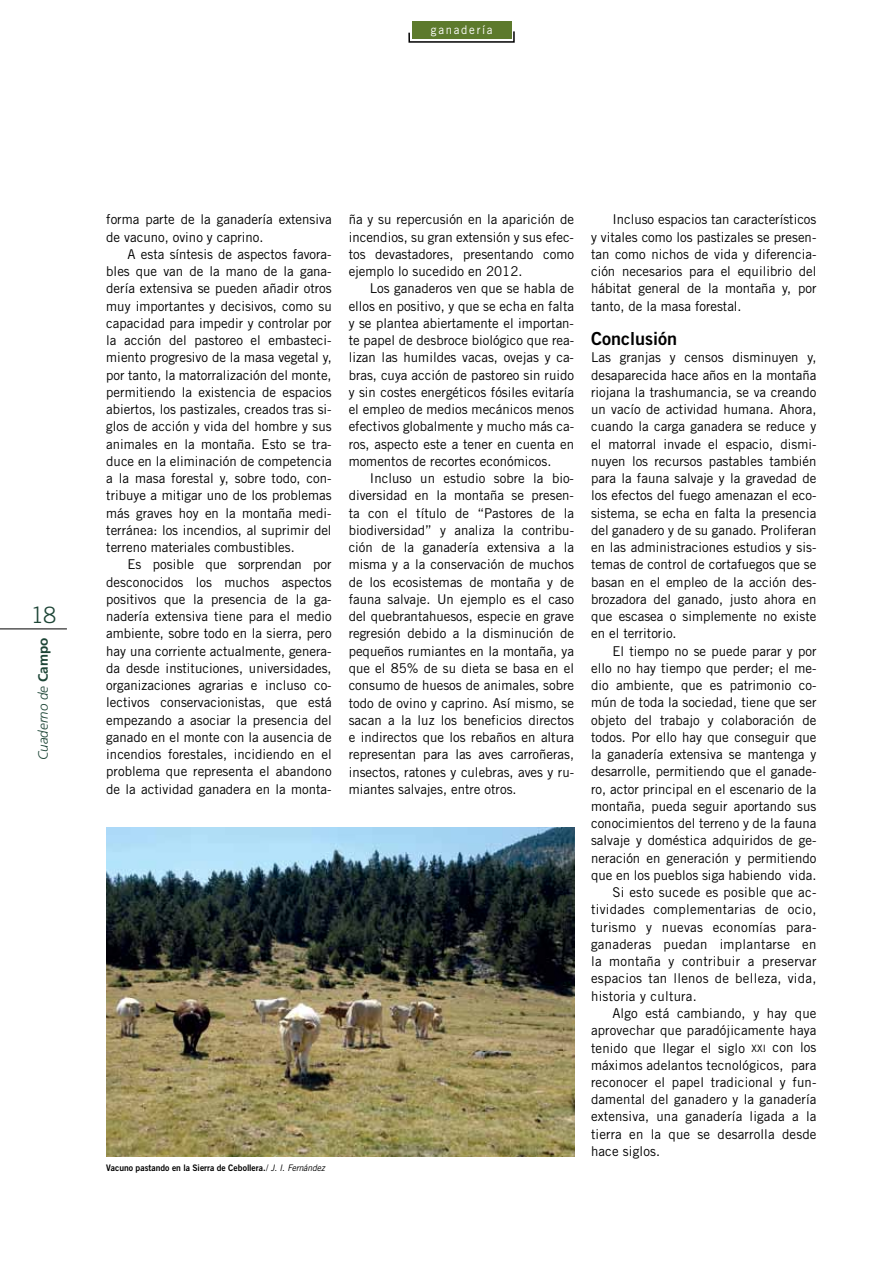
<style>
.page{position:relative;width:893px;height:1263px;background:#fff}
.page>*{position:absolute;margin:0;border:0;box-sizing:border-box;transform-origin:0 0}
.t1{font:300 22.5px "Trade Gothic";color:#1d4536}
.t2{font:18px "Trade Gothic Bold Two";color:#000}
.t3{font:13.5px/17.2px "Trade Gothic LT Std";color:#000;text-align:justify}
.t4{font:13.5px "Trade Gothic LT Std";letter-spacing:.02em;color:#000}
.t5{font:italic 300 13.5px "Frutiger";color:#1d4536}
.t6{font:12px "Trade Gothic";letter-spacing:.15em;color:#fff;scale:.95 1}
.t7{font:9px "Trade Gothic Bold Two";color:#000;scale:.95 1}
.s1{font-weight:700;font-style:normal}
.s2{font-family:"Trade Gothic"}
.s3{font-family:"Trade Gothic";font-style:italic}
.s4{font-size:10.2px}
</style>
<div class="page">
<img style="left:107px;top:827px;width:467px;height:330px">
<hr style="left:0;top:628px;width:67px;height:1px;background:#000">
<svg style="left:408px;top:30px;width:107px;height:13px"></svg>
<div style="left:412px;top:21px;width:99px;height:18px;background:#5d7a2c"></div>
<p class="t6" style="left:431px;top:23px;width:66px">ganadería</p>
<h1 class="t1" style="left:31px;top:601px;width:27px">18</h1>
<p class="t5" style="left:35px;top:760px;width:124px;rotate:-90deg">Cuaderno de <span class="s1">Campo</span></p>
<p class="t3" style="left:106px;top:211px;width:227px">forma parte de la ganadería extensiva de vacuno, ovino y caprino.</p>
<p class="t3" style="left:106px;top:245px;width:227px;text-indent:21px">A esta síntesis de aspectos favora&shy;bles que van de la mano de la gana&shy;dería extensiva se pueden añadir otros muy importantes y decisivos, como su capacidad para impedir y controlar por la acción del pastoreo el embasteci&shy;miento progresivo de la masa vegetal y, por tanto, la matorralización del monte, permitiendo la existencia de espacios abiertos, los pastizales, creados tras si&shy;glos de acción y vida del hombre y sus animales en la montaña. Esto se tra&shy;duce en la eliminación de competencia a la masa forestal y, sobre todo, con&shy;tribuye a mitigar uno de los problemas más graves hoy en la montaña medi&shy;terránea: los incendios, al suprimir del terreno materiales combustibles.</p>
<p class="t3" style="left:106px;top:556px;width:227px;text-indent:21px">Es posible que sorprendan por desconocidos los muchos aspectos positivos que la presencia de la ga&shy;nadería extensiva tiene para el medio ambiente, sobre todo en la sierra, pero hay una corriente actualmente, genera&shy;da desde instituciones, universidades, organizaciones agrarias e incluso co&shy;lectivos conservacionistas, que está empezando a asociar la presencia del ganado en el monte con la ausencia de incendios forestales, incidiendo en el problema que representa el abandono de la actividad ganadera en la monta-</p>
<p class="t3" style="left:349px;top:211px;width:227px">ña y su repercusión en la aparición de incendios, su gran extensión y sus efec&shy;tos devastadores, presentando como ejemplo lo sucedido en 2012.</p>
<p class="t3" style="left:349px;top:280px;width:227px;text-indent:21px">Los ganaderos ven que se habla de ellos en positivo, y que se echa en falta y se plantea abiertamente el importan&shy;te papel de desbroce biológico que rea&shy;lizan las humildes vacas, ovejas y ca&shy;bras, cuya acción de pastoreo sin ruido y sin costes energéticos fósiles evitaría el empleo de medios mecánicos menos efectivos globalmente y mucho más ca&shy;ros, aspecto este a tener en cuenta en momentos de recortes económicos.</p>
<p class="t3" style="left:349px;top:470px;width:227px;text-indent:21px">Incluso un estudio sobre la bio&shy;diversidad en la montaña se presen&shy;ta con el título de “Pastores de la biodiversidad” y analiza la contribu&shy;ción de la ganadería extensiva a la misma y a la conservación de muchos de los ecosistemas de montaña y de fauna salvaje. Un ejemplo es el caso del quebrantahuesos, especie en grave regresión debido a la disminución de pequeños rumiantes en la montaña, ya que el 85% de su dieta se basa en el consumo de huesos de animales, sobre todo de ovino y caprino. Así mismo, se sacan a la luz los beneficios directos e indirectos que los rebaños en altura representan para las aves carroñeras, insectos, ratones y culebras, aves y ru&shy;miantes salvajes, entre otros.</p>
<p class="t7" style="left:106px;top:1162px;width:232px">Vacuno pastando en la Sierra de Cebollera.<span class="s2">/</span> <span class="s3">J. I. Fernández</span></p>
<p class="t3" style="left:591px;top:211px;width:227px;text-indent:21px">Incluso espacios tan característicos y vitales como los pastizales se presen&shy;tan como nichos de vida y diferencia&shy;ción necesarios para el equilibrio del hábitat general de la montaña y, por tanto, de la masa forestal.</p>
<h2 class="t2" style="left:591px;top:327px;width:88px">Conclusión</h2>
<p class="t3" style="left:591px;top:349px;width:227px">Las granjas y censos disminuyen y, desaparecida hace años en la montaña riojana la trashumancia, se va creando un vacío de actividad humana. Ahora, cuando la carga ganadera se reduce y el matorral invade el espacio, dismi&shy;nuyen los recursos pastables también para la fauna salvaje y la gravedad de los efectos del fuego amenazan el eco&shy;sistema, se echa en falta la presencia del ganadero y de su ganado. Proliferan en las administraciones estudios y sis&shy;temas de control de cortafuegos que se basan en el empleo de la acción des&shy;brozadora del ganado, justo ahora en que escasea o simplemente no existe en el territorio.</p>
<p class="t3" style="left:612px;top:642px;width:206px">El tiempo no se puede parar y por</p>
<p class="t3" style="left:591px;top:659px;width:227px">ello no hay tiempo que perder; el me-</p>
<p class="t3" style="left:591px;top:676px;width:227px">dio ambiente, que es patrimonio co-</p>
<p class="t3" style="left:591px;top:694px;width:227px">mún de toda la sociedad, tiene que ser</p>
<p class="t3" style="left:591px;top:711px;width:227px">objeto del trabajo y colaboración de</p>
<p class="t3" style="left:591px;top:728px;width:227px">todos. Por ello hay que conseguir que</p>
<p class="t3" style="left:591px;top:745px;width:227px">la ganadería extensiva se mantenga y</p>
<p class="t3" style="left:591px;top:763px;width:227px">desarrolle, permitiendo que el ganade-</p>
<p class="t3" style="left:591px;top:780px;width:227px">ro, actor principal en el escenario de la</p>
<p class="t3" style="left:591px;top:797px;width:227px">montaña, pueda seguir aportando sus</p>
<p class="t3" style="left:591px;top:814px;width:227px">conocimientos del terreno y de la fauna</p>
<p class="t3" style="left:591px;top:832px;width:227px">salvaje y doméstica adquiridos de ge-</p>
<p class="t3" style="left:591px;top:849px;width:227px">neración en generación y permitiendo</p>
<p class="t3" style="left:591px;top:866px;width:227px">que en los pueblos siga habiendo vida.</p>
<p class="t4" style="left:612px;top:884px;width:206px">Si esto sucede es posible que ac-</p>
<p class="t4" style="left:591px;top:901px;width:227px">tividades complementarias de ocio,</p>
<p class="t4" style="left:591px;top:919px;width:227px">turismo y nuevas economías para-</p>
<p class="t4" style="left:591px;top:936px;width:227px">ganaderas puedan implantarse en</p>
<p class="t4" style="left:591px;top:953px;width:227px">la montaña y contribuir a preservar</p>
<p class="t4" style="left:591px;top:970px;width:227px">espacios tan llenos de belleza, vida,</p>
<p class="t4" style="left:591px;top:988px;width:107px">historia y cultura.</p>
<p class="t3" style="left:612px;top:1004px;width:206px">Algo está cambiando, y hay que</p>
<p class="t3" style="left:591px;top:1022px;width:227px">aprovechar que paradójicamente haya</p>
<p class="t3" style="left:591px;top:1039px;width:227px">tenido que llegar el siglo <span class="s4">xxi</span> con los</p>
<p class="t3" style="left:591px;top:1056px;width:227px">máximos adelantos tecnológicos, para</p>
<p class="t3" style="left:591px;top:1073px;width:227px">reconocer el papel tradicional y fun-</p>
<p class="t3" style="left:591px;top:1090px;width:227px">damental del ganadero y la ganadería</p>
<p class="t3" style="left:591px;top:1108px;width:227px">extensiva, una ganadería ligada a la</p>
<p class="t3" style="left:591px;top:1125px;width:227px">tierra en la que se desarrolla desde</p>
<p class="t3" style="left:591px;top:1142px;width:71px">hace siglos.</p>
</div>
